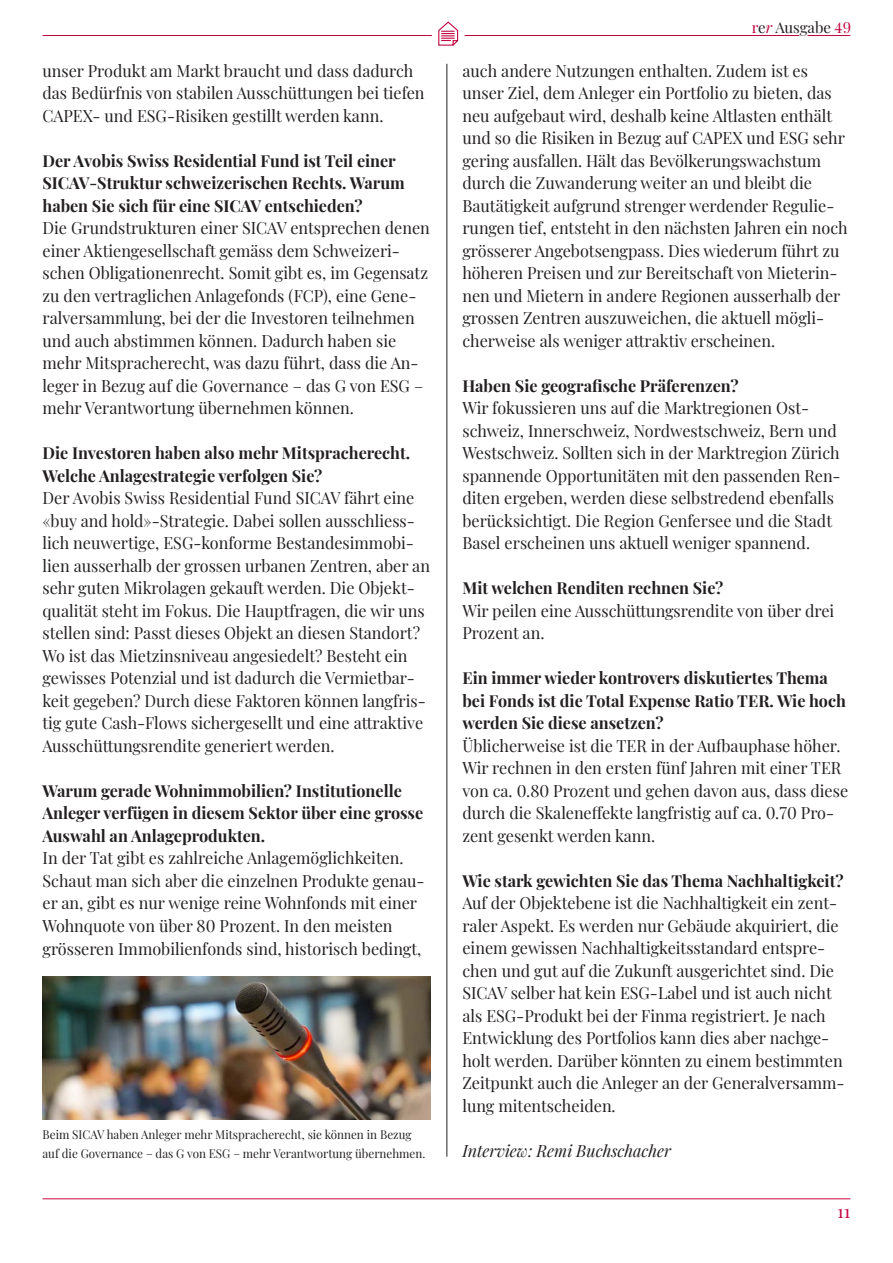
<style>
.page{position:relative;width:893px;height:1263px;background:#fff}
.page>*{position:absolute;margin:0;border:0;box-sizing:border-box;transform-origin:0 0}
.t1{font:18px "Playfair Display";color:#c40941}
.inhalt{font:16.5px/22.5px "Playfair Display";color:#231f20}
.inhalt-2{font:700 16.5px/22.5px "Playfair Display";color:#231f20}
.inhalt-3{font:italic 16.5px "Playfair Display";color:#231f20}
.t2{font:15px "Playfair Display";color:#231f20}
.bildlegende{font:12px/18.8px "Playfair Display";color:#231f20}
.s1{color:#c40941}
.s2{font-style:italic;color:#c40941}
</style>
<div class="page">
<hr style="left:446px;top:64px;width:1px;height:1092px;background:#231f20">
<img style="left:43px;top:977px;width:388px;height:143px">
<hr style="left:43px;top:35px;width:756px;height:1px;background:#c40941">
<hr style="left:43px;top:1198px;width:807px;height:1px;background:#c40941">
<hr style="left:807px;top:35px;width:43px;height:1px;background:#c40941">
<svg style="left:432px;top:21px;width:33px;height:25px"></svg>
<p class="inhalt" style="left:43px;top:58px;width:384px">unser Produkt am Markt braucht und dass dadurch das Bedürfnis von stabilen Ausschüttungen bei tiefen<br>CAPEX- und ESG-Risiken gestillt werden kann.</p>
<p class="inhalt-2" style="left:43px;top:148px;width:364px">Der Avobis Swiss Residential Fund ist Teil einer<br>SICAV-Struktur schweizerischen Rechts. Warum haben Sie sich für eine SICAV entschieden?</p>
<p class="inhalt" style="left:43px;top:215px;width:389px">Die Grundstrukturen einer SICAV entsprechen denen einer Aktiengesellschaft gemäss dem Schweizeri&shy;schen Obligationenrecht. Somit gibt es, im Gegensatz zu den vertraglichen Anlagefonds (FCP), eine Gene&shy;ralversammlung, bei der die Investoren teilnehmen und auch abstimmen können. Dadurch haben sie mehr Mitspracherecht, was dazu führt, dass die An&shy;leger in Bezug auf die Governance – das G von ESG – mehr Verantwortung übernehmen können.</p>
<p class="inhalt-2" style="left:43px;top:440px;width:369px">Die Investoren haben also mehr Mitspracherecht.<br>Welche Anlagestrategie verfolgen Sie?</p>
<p class="inhalt" style="left:43px;top:485px;width:389px">Der Avobis Swiss Residential Fund SICAV fährt eine «buy and hold»-Strategie. Dabei sollen ausschliess&shy;lich neuwertige, ESG-konforme Bestandesimmobi&shy;lien ausserhalb der grossen urbanen Zentren, aber an sehr guten Mikrolagen gekauft werden. Die Objekt&shy;qualität steht im Fokus. Die Hauptfragen, die wir uns stellen sind: Passt dieses Objekt an diesen Standort?<br>Wo ist das Mietzinsniveau angesiedelt? Besteht ein gewisses Potenzial und ist dadurch die Vermietbar&shy;keit gegeben? Durch diese Faktoren können langfris&shy;tig gute Cash-Flows sichergesellt und eine attraktive Ausschüttungsrendite generiert werden.</p>
<p class="inhalt-2" style="left:43px;top:778px;width:382px">Warum gerade Wohnimmobilien? Institutionelle<br>Anleger verfügen in diesem Sektor über eine grosse<br>Auswahl an Anlageprodukten.</p>
<p class="inhalt" style="left:43px;top:846px;width:383px">In der Tat gibt es zahlreiche Anlagemöglichkeiten.<br>Schaut man sich aber die einzelnen Produkte genau&shy;er an, gibt es nur wenige reine Wohnfonds mit einer Wohnquote von über 80 Prozent. In den meisten grösseren Immobilienfonds sind, historisch bedingt,</p>
<p class="bildlegende" style="left:43px;top:1124px;width:384px">Beim SICAV haben Anleger mehr Mitspracherecht, sie können in Bezug auf die Governance – das G von ESG – mehr Verantwortung übernehmen.</p>
<p class="t2" style="left:752px;top:16px;width:101px"><span class="s1">r</span>e<span class="s2">r</span> Ausgabe <span class="s1">49</span></p>
<p class="inhalt" style="left:462px;top:58px;width:387px">auch andere Nutzungen enthalten. Zudem ist es unser Ziel, dem Anleger ein Portfolio zu bieten, das neu aufgebaut wird, deshalb keine Altlasten enthält und so die Risiken in Bezug auf CAPEX und ESG sehr gering ausfallen. Hält das Bevölkerungswachstum durch die Zuwanderung weiter an und bleibt die Bautätigkeit aufgrund strenger werdender Regulie&shy;rungen tief, entsteht in den nächsten Jahren ein noch grösserer Angebotsengpass. Dies wiederum führt zu höheren Preisen und zur Bereitschaft von Mieterin&shy;nen und Mietern in andere Regionen ausserhalb der grossen Zentren auszuweichen, die aktuell mögli&shy;cherweise als weniger attraktiv erscheinen.</p>
<p class="inhalt-2" style="left:462px;top:373px;width:278px">Haben Sie geografische Präferenzen?</p>
<p class="inhalt" style="left:462px;top:395px;width:380px">Wir fokussieren uns auf die Marktregionen Ost&shy;schweiz, Innerschweiz, Nordwestschweiz, Bern und Westschweiz. Sollten sich in der Marktregion Zürich spannende Opportunitäten mit den passenden Ren&shy;diten ergeben, werden diese selbstredend ebenfalls berücksichtigt. Die Region Genfersee und die Stadt Basel erscheinen uns aktuell weniger spannend.</p>
<p class="inhalt-2" style="left:462px;top:575px;width:263px">Mit welchen Renditen rechnen Sie?</p>
<p class="inhalt" style="left:462px;top:598px;width:373px">Wir peilen eine Ausschüttungsrendite von über drei<br>Prozent an.</p>
<p class="inhalt-2" style="left:462px;top:665px;width:385px">Ein immer wieder kontrovers diskutiertes Thema bei Fonds ist die Total Expense Ratio TER. Wie hoch werden Sie diese ansetzen?</p>
<p class="inhalt" style="left:462px;top:733px;width:387px">Üblicherweise ist die TER in der Aufbauphase höher.<br>Wir rechnen in den ersten fünf Jahren mit einer TER von ca. 0.80 Prozent und gehen davon aus, dass diese durch die Skaleneffekte langfristig auf ca. 0.70 Pro&shy;zent gesenkt werden kann.</p>
<p class="inhalt-2" style="left:462px;top:868px;width:383px">Wie stark gewichten Sie das Thema Nachhaltigkeit?</p>
<p class="inhalt" style="left:462px;top:890px;width:384px">Auf der Objektebene ist die Nachhaltigkeit ein zent&shy;raler Aspekt. Es werden nur Gebäude akquiriert, die einem gewissen Nachhaltigkeitsstandard entspre&shy;chen und gut auf die Zukunft ausgerichtet sind. Die SICAV selber hat kein ESG-Label und ist auch nicht als ESG-Produkt bei der Finma registriert. Je nach Entwicklung des Portfolios kann dies aber nachge&shy;holt werden. Darüber könnten zu einem bestimmten Zeitpunkt auch die Anleger an der Generalversamm&shy;lung mitentscheiden.</p>
<p class="inhalt-3" style="left:462px;top:1138px;width:210px">Interview: Remi Buchschacher</p>
<p class="t1" style="left:837px;top:1197px;width:15px">11</p>
</div>
